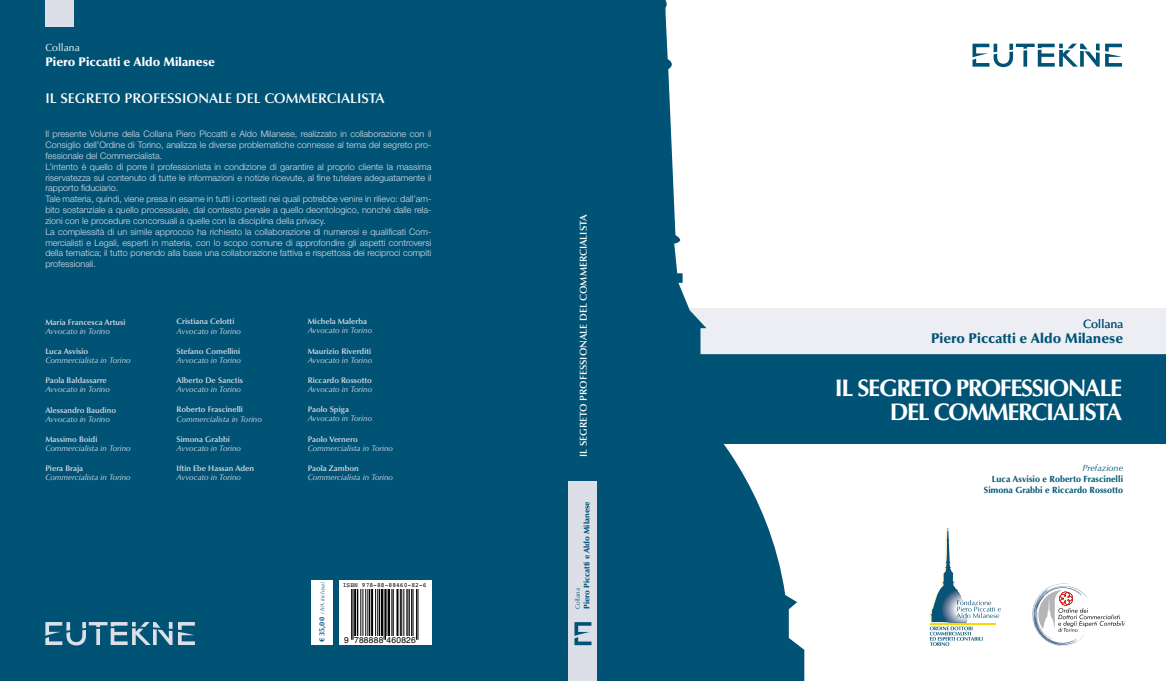
<style>
.page{position:relative;width:1166px;height:681px;background:#fff}
.page>*{position:absolute;margin:0;border:0;box-sizing:border-box;transform-origin:0 0}
.t1{font:700 24px/24px "Optima LT Std";letter-spacing:-.055em;color:#fff;text-align:right}
.t2{font:600 14px "Optima LT Std";color:#fff}
.t3{font:900 14px "Optima LT Std";color:#015376}
.t4{font:900 12.4px "Optima LT Std";color:#fff}
.t5{font:12px "Optima LT Std";color:#015376}
.t6{font:10.3px "Optima LT Std";color:#fff}
.t7{font:600 10px "Optima LT Std";color:#fff}
.t8{font:300 9px/10.8px "Helvetica Neue LT Std";color:#dcdfe7}
.t9{font:700 9px/11px "Optima LT Std";color:#015376;text-align:right}
.t10{font:italic 9px "Optima LT Std";color:#015376}
.t11{font:8.5px "Helvetica";letter-spacing:.025em;color:#000}
.t12{font:italic 8px "Optima LT Std";color:#dcdfe7}
.t13{font:600 8px "Optima LT Std";color:#dcdee7}
.t14{font:900 7.9px "Optima LT Std";color:#015376}
.t15{font:6.3px "Courier";color:#000}
.t16{font:6.3px "Optima LT Std";color:#015376}
.t17{font:italic 5.8px "Optima LT Std";color:#015376}
.s1{font-weight:700;font-style:normal;font-size:7.5px}
</style>
<div class="page">
<div style="left:0;top:0;width:646px;height:680px;background:#015376"></div>
<div style="left:568px;top:481px;width:29px;height:199px;background:#dcdfe7"></div>
<div style="left:660px;top:354px;width:505px;height:89px;background:#015376"></div>
<div style="left:660px;top:308px;width:505px;height:46px;background:#edeef3"></div>
<svg style="left:646px;top:0;width:158px;height:680px;fill:#015376"></svg>
<svg style="left:574px;top:622px;width:17px;height:23px"></svg>
<svg style="left:972px;top:44px;width:149px;height:23px"></svg>
<svg style="left:1032px;top:583px;width:92px;height:62px"></svg>
<svg style="left:929px;top:528px;width:71px;height:117px"></svg>
<div style="left:45px;top:0;width:29px;height:27px;background:#dcdfe7"></div>
<svg style="left:339px;top:580px;width:92px;height:64px;fill:#fff"></svg>
<div style="left:311px;top:579px;width:21px;height:65px;background:#fff"></div>
<svg style="left:45px;top:622px;width:127px;height:23px"></svg>
<svg style="left:178px;top:622px;width:17px;height:22px"></svg>
<hr style="left:351px;top:588px;width:1px;height:51px;background:#000">
<hr style="left:352px;top:588px;width:1px;height:51px;background:#000">
<hr style="left:354px;top:588px;width:2px;height:47px;background:#000">
<hr style="left:357px;top:588px;width:1px;height:47px;background:#000">
<hr style="left:360px;top:588px;width:1px;height:47px;background:#000">
<hr style="left:362px;top:588px;width:1px;height:47px;background:#000">
<hr style="left:365px;top:588px;width:1px;height:47px;background:#000">
<hr style="left:367px;top:588px;width:1px;height:47px;background:#000">
<hr style="left:369px;top:588px;width:1px;height:47px;background:#000">
<hr style="left:371px;top:588px;width:2px;height:47px;background:#000">
<hr style="left:375px;top:588px;width:1px;height:47px;background:#000">
<hr style="left:377px;top:588px;width:1px;height:47px;background:#000">
<hr style="left:379px;top:588px;width:1px;height:47px;background:#000">
<hr style="left:381px;top:588px;width:2px;height:47px;background:#000">
<hr style="left:383px;top:588px;width:1px;height:51px;background:#000">
<hr style="left:385px;top:588px;width:1px;height:51px;background:#000">
<hr style="left:386px;top:588px;width:1px;height:47px;background:#000">
<hr style="left:388px;top:588px;width:2px;height:47px;background:#000">
<hr style="left:391px;top:588px;width:1px;height:47px;background:#000">
<hr style="left:393px;top:588px;width:1px;height:47px;background:#000">
<hr style="left:396px;top:588px;width:2px;height:47px;background:#000">
<hr style="left:400px;top:588px;width:1px;height:47px;background:#000">
<hr style="left:401px;top:588px;width:1px;height:47px;background:#000">
<hr style="left:403px;top:588px;width:1px;height:47px;background:#000">
<hr style="left:406px;top:588px;width:1px;height:47px;background:#000">
<hr style="left:408px;top:588px;width:1px;height:47px;background:#000">
<hr style="left:411px;top:588px;width:1px;height:47px;background:#000">
<hr style="left:412px;top:588px;width:1px;height:47px;background:#000">
<hr style="left:416px;top:588px;width:1px;height:51px;background:#000">
<hr style="left:417px;top:588px;width:1px;height:51px;background:#000">
<p class="t6" style="left:45px;top:42px;width:36px">Collana</p>
<h3 class="t4" style="left:45px;top:55px;width:171px">Piero Piccatti e Aldo Milanese</h3>
<h2 class="t2" style="left:45px;top:90px;width:341px">IL SEGRETO PROFESSIONALE DEL COMMERCIALISTA</h2>
<p class="t8" style="left:45px;top:128px;width:387px">Il presente Volume della Collana Piero Piccatti e Aldo Milanese, realizzato in collaborazione con il Consiglio dell’Ordine di Torino, analizza le diverse problematiche connesse al tema del segreto pro&shy;fessionale del Commercialista.<br>L’intento è quello di porre il professionista in condizione di garantire al proprio cliente la massima riservatezza sul contenuto di tutte le informazioni e notizie ricevute, al fine tutelare adeguatamente il rapporto fiduciario.<br>Tale materia, quindi, viene presa in esame in tutti i contesti nei quali potrebbe venire in rilievo: dall’am&shy;bito sostanziale a quello processuale, dal contesto penale a quello deontologico, nonché dalle rela&shy;zioni con le procedure concorsuali a quelle con la disciplina della privacy.<br>La complessità di un simile approccio ha richiesto la collaborazione di numerosi e qualificati Com&shy;mercialisti e Legali, esperti in materia, con lo scopo comune di approfondire gli aspetti controversi della tematica; il tutto ponendo alla base una collaborazione fattiva e rispettosa dei reciproci compiti professionali.</p>
<p class="t13" style="left:45px;top:317px;width:82px">Maria Francesca Artusi</p>
<p class="t12" style="left:45px;top:326px;width:66px">Avvocato in Torino</p>
<p class="t13" style="left:176px;top:317px;width:59px">Cristiana Celotti</p>
<p class="t12" style="left:176px;top:326px;width:66px">Avvocato in Torino</p>
<p class="t13" style="left:307px;top:317px;width:61px">Michela Malerba</p>
<p class="t12" style="left:307px;top:326px;width:66px">Avvocato in Torino</p>
<p class="t13" style="left:45px;top:346px;width:44px">Luca Asvisio</p>
<p class="t12" style="left:45px;top:355px;width:87px">Commercialista in Torino</p>
<p class="t13" style="left:176px;top:346px;width:65px">Stefano Comellini</p>
<p class="t12" style="left:176px;top:355px;width:66px">Avvocato in Torino</p>
<p class="t13" style="left:307px;top:346px;width:65px">Maurizio Riverditi</p>
<p class="t12" style="left:307px;top:355px;width:66px">Avvocato in Torino</p>
<p class="t13" style="left:45px;top:376px;width:63px">Paola Baldassarre</p>
<p class="t12" style="left:45px;top:385px;width:66px">Avvocato in Torino</p>
<p class="t13" style="left:176px;top:375px;width:68px">Alberto De Sanctis</p>
<p class="t12" style="left:176px;top:384px;width:66px">Avvocato in Torino</p>
<p class="t13" style="left:307px;top:375px;width:66px">Riccardo Rossotto</p>
<p class="t12" style="left:307px;top:384px;width:66px">Avvocato in Torino</p>
<p class="t13" style="left:45px;top:405px;width:72px">Alessandro Baudino</p>
<p class="t12" style="left:45px;top:414px;width:66px">Avvocato in Torino</p>
<p class="t13" style="left:176px;top:405px;width:68px">Roberto Frascinelli</p>
<p class="t12" style="left:176px;top:414px;width:87px">Commercialista in Torino</p>
<p class="t13" style="left:307px;top:405px;width:43px">Paolo Spiga</p>
<p class="t12" style="left:307px;top:414px;width:66px">Avvocato in Torino</p>
<p class="t13" style="left:45px;top:434px;width:53px">Massimo Boidi</p>
<p class="t12" style="left:45px;top:443px;width:87px">Commercialista in Torino</p>
<p class="t13" style="left:176px;top:434px;width:55px">Simona Grabbi</p>
<p class="t12" style="left:176px;top:443px;width:66px">Avvocato in Torino</p>
<p class="t13" style="left:307px;top:434px;width:52px">Paolo Vernero</p>
<p class="t12" style="left:307px;top:443px;width:87px">Commercialista in Torino</p>
<p class="t13" style="left:45px;top:463px;width:39px">Piera Braja</p>
<p class="t12" style="left:45px;top:472px;width:87px">Commercialista in Torino</p>
<p class="t13" style="left:176px;top:463px;width:79px">Iftin Ebe Hassan Aden</p>
<p class="t12" style="left:176px;top:472px;width:66px">Avvocato in Torino</p>
<p class="t13" style="left:307px;top:463px;width:53px">Paola Zambon</p>
<p class="t12" style="left:307px;top:472px;width:87px">Commercialista in Torino</p>
<p class="t17" style="left:319px;top:642px;width:62px;rotate:-90deg"><span class="s1">€ 35,00</span> (IVA inclusa)</p>
<p class="t15" style="left:343px;top:579px;width:85px">ISBN 978-88-88460-82-6</p>
<p class="t11" style="left:344px;top:632px;width:73px">9 788888 460826</p>
<p class="t7" style="left:577px;top:457px;width:244px;rotate:-90deg">IL SEGRETO PROFESSIONALE DEL COMMERCIALISTA</p>
<p class="t14" style="left:582px;top:608px;width:109px;rotate:-90deg">Piero Piccatti e Aldo Milanese</p>
<p class="t16" style="left:574px;top:608px;width:22px;rotate:-90deg">Collana</p>
<h3 class="t5" style="left:1082px;top:316px;width:42px">Collana</h3>
<h2 class="t3" style="left:930px;top:330px;width:193px">Piero Piccatti e Aldo Milanese</h2>
<h1 class="t1" style="left:834px;top:375px;width:289px">IL SEGRETO PROFESSIONALE<br>DEL COMMERCIALISTA</h1>
<p class="t10" style="left:1082px;top:462px;width:42px">Prefazione</p>
<p class="t9" style="left:983px;top:473px;width:141px">Luca Asvisio e Roberto Frascinelli<br>Simona Grabbi e Riccardo Rossotto</p>
</div>
